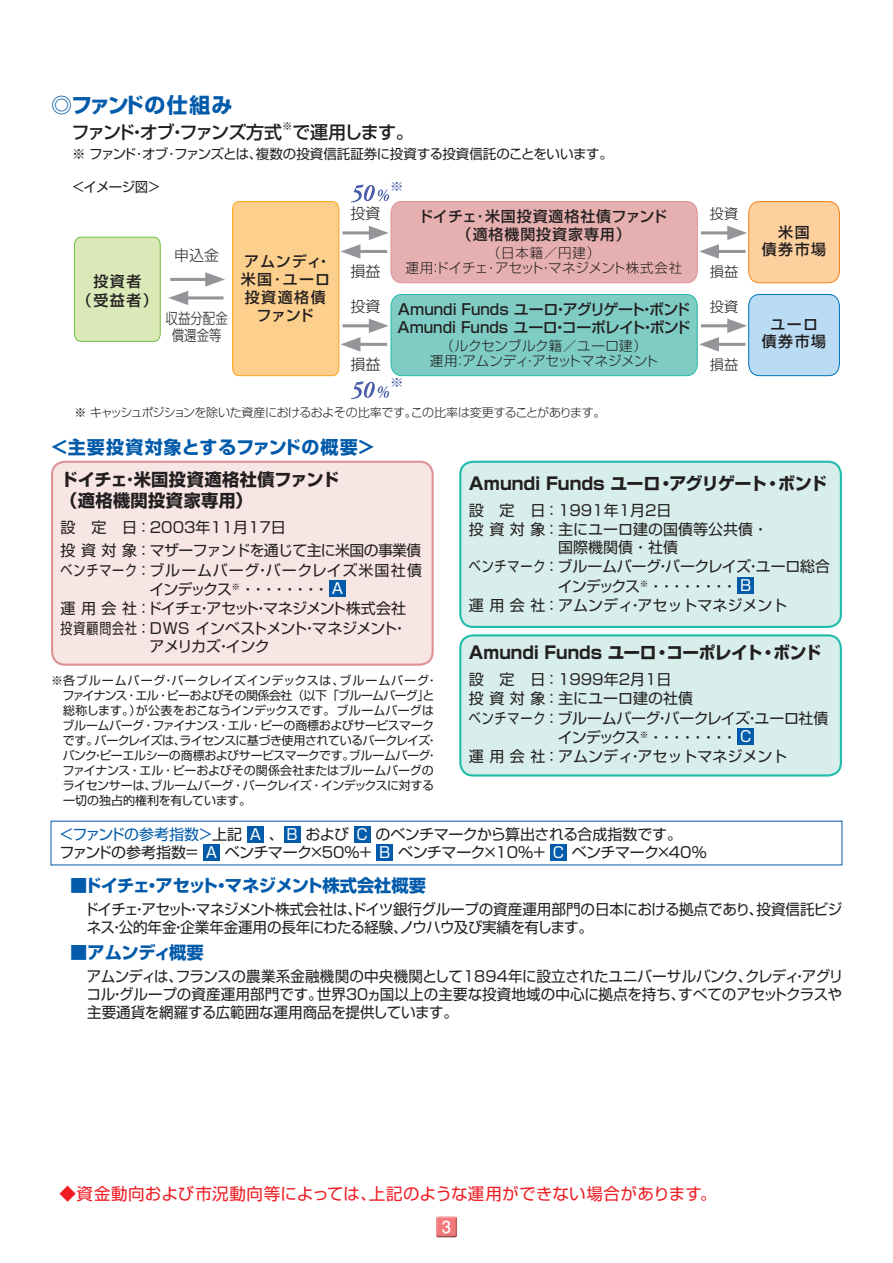
<style>
.page{position:relative;width:893px;height:1263px;background:#fff}
.page>*{position:absolute;margin:0;border:0;box-sizing:border-box;transform-origin:0 0}
.t1{font:700 21px "Shin Go Pro";letter-spacing:.035em;color:#015aaa}
.t2{font:700 18px "Shin Go Pro";letter-spacing:.05em;color:#015aaa}
.t3{font:500 18px "Shin Go Pro";letter-spacing:-.115em;color:#231f20}
.t4{font:500 18px "Shin Go Pro";letter-spacing:-.08em;color:#231f20}
.t5{font:700 17.25px/21px "Shin Go Pro";color:#231f20}
.t6{font:700 17.25px "Shin Go Pro";letter-spacing:-.02em;color:#015aaa}
.t7{font:16.5px "Shin Go Pro";letter-spacing:.02em;color:#ee1d23}
.t8{font:700 16.5px "Futo Go B101 Pro";color:#fff}
.t9{font:15px/18px "Shin Go Pro";letter-spacing:-.01em;color:#231f20;text-align:justify}
.t10{font:15px/18px "Shin Go Pro";letter-spacing:-.03em;color:#231f20}
.t11{font:15px "Shin Go Pro";letter-spacing:-.01em;color:#231f20;scale:.8 1}
.t12{font:500 15px/17.2px "Shin Go Pro";color:#231f20;text-align:center}
.t13{font:15px/23.5px "Shin Go Pro";letter-spacing:-.04em;color:#231f20}
.t14{font:15px "Shin Go Pro";letter-spacing:-.035em;color:#231f20}
.t15{font:500 15px/18px "Shin Go Pro";letter-spacing:.06em;color:#231f20;text-align:center}
.t16{font:15px "Shin Go Pro";letter-spacing:.07em;color:#231f20;scale:.8 1}
.t17{font:500 15px/18px "Shin Go Pro";letter-spacing:.07em;color:#231f20;text-align:center}
.t18{font:300 15px "Shin Go Pro";color:#231f20}
.t19{font:300 15px/17.2px "Shin Go Pro";color:#231f20;text-align:center;scale:.83 1}
.t20{font:300 14.1px "Shin Go Pro";color:#231f20}
.t21{font:300 13.5px/15px "Shin Go Pro";letter-spacing:.005em;color:#231f20;text-align:center}
.t22{font:13.5px "Shin Go Pro";letter-spacing:-.035em;color:#231f20}
.t23{font:12.3px "Ryumin Pro";color:#4a5da9;scale:1.16 1}
.t24{font:12px/15px "Shin Go Pro";letter-spacing:-.03em;color:#231f20}
.t25{font:300 12px "Shin Go Pro";letter-spacing:-.045em;color:#231f20}
.t26{font:500 10.5px "Shin Go Pro";color:#231f20}
.s1{color:#fff}
.s2{color:#015aaa}
</style>
<div class="page">
<div style="left:436px;top:1215px;width:23px;height:24px;background:#231f20;opacity:.75"></div>
<div style="left:247px;top:826px;width:17px;height:16px;background:#015aaa"></div>
<div style="left:284px;top:826px;width:17px;height:16px;background:#015aaa"></div>
<div style="left:354px;top:826px;width:17px;height:16px;background:#015aaa"></div>
<div style="left:203px;top:844px;width:17px;height:16px;background:#015aaa"></div>
<div style="left:377px;top:844px;width:16px;height:16px;background:#015aaa"></div>
<div style="left:550px;top:844px;width:17px;height:16px;background:#015aaa"></div>
<div style="left:74px;top:237px;width:87px;height:105px;background:#dbe9b8"></div>
<svg style="left:169px;top:272px;width:56px;height:33px"></svg>
<svg style="left:232px;top:185px;width:608px;height:214px"></svg>
<div style="left:460px;top:462px;width:381px;height:165px;background:#d8eeeb;border-radius:13px"></div>
<div style="left:459px;top:461px;width:383px;height:167px;border:2px solid #22bcac;border-radius:13px"></div>
<div style="left:460px;top:635px;width:381px;height:140px;background:#d8eeeb;border-radius:13px"></div>
<div style="left:459px;top:634px;width:383px;height:142px;border:2px solid #22bcac;border-radius:13px"></div>
<div style="left:52px;top:462px;width:381px;height:203px;background:#f8e6e5;border-radius:13px"></div>
<div style="left:51px;top:461px;width:383px;height:205px;border:2px solid #de9296;border-radius:13px"></div>
<div style="left:738px;top:577px;width:16px;height:16px;background:#015aaa"></div>
<div style="left:738px;top:728px;width:16px;height:17px;background:#015aaa"></div>
<div style="left:329px;top:580px;width:17px;height:17px;background:#015aaa"></div>
<h1 class="t1" style="left:51px;top:88px;width:183px">◎ファンドの仕組み</h1>
<p class="t3" style="left:71px;top:118px;width:212px">ファンド・オブ・ファンズ方式</p>
<p class="t26" style="left:282px;top:118px;width:12px">※</p>
<p class="t4" style="left:292px;top:118px;width:123px">で運用します。</p>
<p class="t22" style="left:72px;top:143px;width:542px">※ ファンド･オブ･ファンズとは、複数の投資信託証券に投資する投資信託のことをいいます。</p>
<p class="t22" style="left:72px;top:176px;width:90px">＜イメージ図＞</p>
<p class="t23" style="left:390px;top:176px;width:14px">※</p>
<p class="t18" style="left:351px;top:201px;width:31px">投資</p>
<p class="t15" style="left:418px;top:206px;width:251px">ドイチェ･米国投資適格社債ファンド（適格機関投資家専用）</p>
<p class="t21" style="left:405px;top:244px;width:278px">（日本籍／円建）<br>運用：ドイチェ･アセット・マネジメント株式会社</p>
<p class="t18" style="left:174px;top:243px;width:46px">申込金</p>
<p class="t17" style="left:241px;top:250px;width:92px">アムンディ・米国･ユーロ投資適格債ファンド</p>
<p class="t18" style="left:351px;top:259px;width:31px">損益</p>
<p class="t12" style="left:77px;top:270px;width:82px;line-height:19.2px">投資者<br>（受益者）</p>
<p class="t18" style="left:351px;top:294px;width:31px">投資</p>
<p class="t12" style="left:397px;top:298px;width:295px;line-height:18px;text-align:left">Amundi Funds ユーロ・アグリゲート・ボンド<br>Amundi Funds ユーロ・コーポレイト・ボンド</p>
<p class="t21" style="left:430px;top:337px;width:230px">（ルクセンブルク籍／ユーロ建）<br>運用：アムンディ・アセットマネジメント</p>
<p class="t19" style="left:166px;top:307px;width:77px">収益分配金償還金等</p>
<p class="t18" style="left:351px;top:352px;width:31px">損益</p>
<p class="t23" style="left:390px;top:373px;width:14px">※</p>
<p class="t25" style="left:74px;top:403px;width:532px">※ キャッシュポジションを除いた資産におけるおよその比率です。この比率は変更することがあります。</p>
<p class="t2" style="left:51px;top:433px;width:326px">＜主要投資対象とするファンドの概要＞</p>
<p class="t20" style="left:710px;top:203px;width:30px">投資</p>
<p class="t20" style="left:710px;top:260px;width:30px">損益</p>
<p class="t20" style="left:710px;top:295px;width:30px">投資</p>
<p class="t20" style="left:710px;top:353px;width:30px">損益</p>
<p class="t12" style="left:762px;top:221px;width:66px">米国<br>債券市場</p>
<p class="t12" style="left:762px;top:314px;width:66px">ユーロ債券市場</p>
<p class="t5" style="left:61px;top:467px;width:280px">ドイチェ･米国投資適格社債ファンド（適格機関投資家専用）</p>
<p class="t13" style="left:61px;top:513px;width:362px">設 定 日：2003年11月17日<br>投資対象：マザーファンドを通じて主に米国の事業債</p>
<p class="t16" style="left:61px;top:557px;width:453px">ベンチマーク：ブルームバーグ・バークレイズ米国社債</p>
<p class="t9" style="left:149px;top:579px;width:195px">インデックス<sup>※</sup> ・・・・・・・・ <span class="s1">A</span></p>
<p class="t14" style="left:61px;top:596px;width:347px">運用会社：ドイチェ・アセット・マネジメント株式会社</p>
<p class="t11" style="left:61px;top:616px;width:435px">投資顧問会社：DWS インベストメント・マネジメント・</p>
<p class="t14" style="left:150px;top:634px;width:122px">アメリカズ・インク</p>
<p class="t24" style="left:63px;top:671px;width:377px;text-indent:-12px">※各ブルームバーグ・バークレイズインデックスは、ブルームバーグ・ファイナンス・エル・ピーおよびその関係会社（以下「ブルームバーグ」と総称します。）が公表をおこなうインデックスです。ブルームバーグはブルームバーグ・ファイナンス・エル・ピーの商標およびサービスマークです。バークレイズは、ライセンスに基づき使用されているバークレイズ・バンク・ピーエルシーの商標およびサービスマークです。ブルームバーグ・ファイナンス・エル・ピーおよびその関係会社またはブルームバーグのライセンサーは、ブルームバーグ・バークレイズ・インデックスに対する一切の独占的権利を有しています。</p>
<p class="t5" style="left:469px;top:471px;width:360px">Amundi Funds ユーロ・アグリゲート・ボンド</p>
<p class="t9" style="left:469px;top:499px;width:204px">設 定 日：1991年1月2日</p>
<p class="t9" style="left:469px;top:518px;width:301px">投資対象：主にユーロ建の国債等公共債・</p>
<p class="t9" style="left:558px;top:536px;width:121px">国際機関債・社債</p>
<p class="t11" style="left:469px;top:554px;width:453px">ベンチマーク：ブルームバーグ・バークレイズ・ユーロ総合</p>
<p class="t9" style="left:558px;top:575px;width:195px">インデックス<sup>※</sup> ・・・・・・・・ <span class="s1">B</span></p>
<p class="t9" style="left:469px;top:594px;width:320px">運用会社：アムンディ・アセットマネジメント</p>
<p class="t5" style="left:469px;top:640px;width:354px">Amundi Funds ユーロ・コーポレイト・ボンド</p>
<p class="t9" style="left:469px;top:668px;width:204px">設 定 日：1999年2月1日</p>
<p class="t9" style="left:469px;top:688px;width:226px">投資対象：主にユーロ建の社債</p>
<p class="t11" style="left:469px;top:705px;width:451px">ベンチマーク：ブルームバーグ・バークレイズ・ユーロ社債</p>
<p class="t9" style="left:558px;top:727px;width:195px">インデックス<sup>※</sup> ・・・・・・・・ <span class="s1">C</span></p>
<p class="t9" style="left:469px;top:746px;width:320px">運用会社：アムンディ・アセットマネジメント</p>
<p class="t10" style="left:59px;top:823px;width:649px"><span class="s2">＜ファンドの参考指数＞</span>上記 <span class="s1">A</span> 、 <span class="s1">B</span> および <span class="s1">C</span> のベンチマークから算出される合成指数です。<br>ファンドの参考指数＝ <span class="s1">A</span> ベンチマーク×50％＋ <span class="s1">B</span> ベンチマーク×10％＋ <span class="s1">C</span> ベンチマーク×40％</p>
<p class="t6" style="left:70px;top:872px;width:357px">■ドイチェ・アセット・マネジメント株式会社概要</p>
<p class="t10" style="left:84px;top:898px;width:760px">ドイチェ・アセット・マネジメント株式会社は、ドイツ銀行グループの資産運用部門の日本における拠点であり、投資信託ビジネス・公的年金・企業年金運用の長年にわたる経験、ノウハウ及び実績を有します。</p>
<p class="t6" style="left:70px;top:939px;width:135px">■アムンディ概要</p>
<p class="t9" style="left:87px;top:965px;width:758px">アムンディは、フランスの農業系金融機関の中央機関として1894年に設立されたユニバーサルバンク、クレディ・アグリコル・グループの資産運用部門です。世界30ヵ国以上の主要な投資地域の中心に拠点を持ち、すべてのアセットクラスや主要通貨を網羅する広範囲な運用商品を提供しています。</p>
<p class="t7" style="left:60px;top:1180px;width:659px">◆資金動向および市況動向等によっては、上記のような運用ができない場合があります。</p>
<p class="t8" style="left:442px;top:1214px;width:11px">3</p>
</div>
